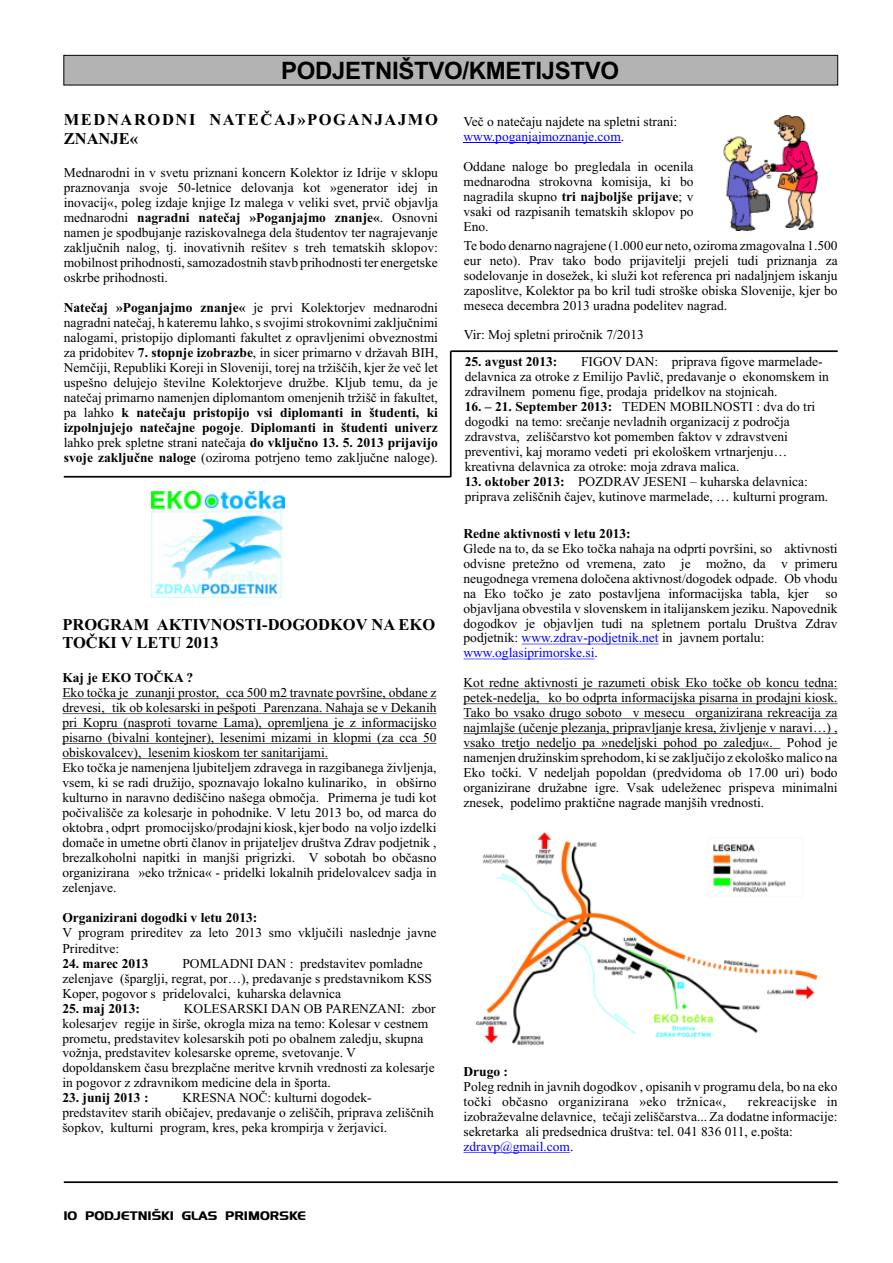
<style>
.page{position:relative;width:893px;height:1263px;background:#fff}
.page>*{position:absolute;margin:0;border:0;box-sizing:border-box;transform-origin:0 0}
.t1{font:700 24px "Arial";letter-spacing:-.015em;color:#000}
.t2{font:700 16.5px/18.3px "Times New Roman";color:#000}
.t3{font:700 16.5px/18.3px "Times New Roman";letter-spacing:.095em;color:#000}
.t4{font:13.5px/15px "Times New Roman";color:#000}
.t5{font:700 13.5px "Times New Roman";color:#000}
.t6{font:700 12px "SLO Handel Gothic";color:#000}
.s1{font-weight:700}
.s2{color:#00f}
</style>
<div class="page">
<hr style="left:451px;top:350px;width:387px;height:2px;background:#000">
<hr style="left:64px;top:476px;width:387px;height:2px;background:#000">
<svg style="left:63px;top:54px;width:776px;height:32px;background:#aaa"></svg>
<hr style="left:64px;top:1181px;width:774px;height:2px;background:#000">
<hr style="left:450px;top:351px;width:2px;height:126px;background:#000">
<img style="left:723px;top:115px;width:94px;height:116px">
<hr style="left:463px;top:143px;width:158px;height:1px;background:#00f">
<hr style="left:62px;top:698px;width:374px;height:1px;background:#000">
<hr style="left:62px;top:713px;width:374px;height:1px;background:#000">
<hr style="left:62px;top:728px;width:375px;height:1px;background:#000">
<hr style="left:62px;top:743px;width:375px;height:1px;background:#000">
<hr style="left:62px;top:758px;width:266px;height:1px;background:#000">
<hr style="left:463px;top:688px;width:375px;height:1px;background:#000">
<hr style="left:463px;top:703px;width:375px;height:1px;background:#000">
<hr style="left:463px;top:718px;width:375px;height:1px;background:#000">
<hr style="left:463px;top:733px;width:375px;height:1px;background:#000">
<hr style="left:463px;top:748px;width:317px;height:1px;background:#000">
<hr style="left:522px;top:644px;width:137px;height:1px;background:#00f">
<hr style="left:463px;top:659px;width:132px;height:1px;background:#00f">
<hr style="left:463px;top:1152px;width:107px;height:1px;background:#00f">
<img style="left:152px;top:491px;width:132px;height:107px">
<img style="left:476px;top:832px;width:342px;height:213px">
<h1 class="t1" style="left:281px;top:61px;width:340px">PODJETNIŠTVO/KMETIJSTVO</h1>
<p class="t3" style="left:64px;top:112px;width:376px">MEDNARODNI NATEÈAJ»POGANJAJMO<br>ZNANJE«</p>
<p class="t4" style="left:64px;top:167px;width:376px;text-align:justify">Mednarodni in v svetu priznani koncern Kolektor iz Idrije v sklopu praznovanja svoje 50-letnice delovanja kot »generator idej in inovacij«, poleg izdaje knjige Iz malega v veliki svet, prviè objavlja mednarodni <span class="s1">nagradni nateèaj »Poganjajmo znanje«</span>. Osnovni namen je spodbujanje raziskovalnega dela študentov ter nagrajevanje zakljuènih nalog, tj. inovativnih rešitev s treh tematskih sklopov: mobilnost prihodnosti, samozadostnih stavb prihodnosti ter energetske oskrbe prihodnosti.</p>
<p class="t4" style="left:64px;top:301px;width:376px;text-align:justify"><span class="s1">Nateèaj »Poganjajmo znanje«</span> je prvi Kolektorjev mednarodni nagradni nateèaj, h kateremu lahko, s svojimi strokovnimi zakljuènimi nalogami, pristopijo diplomanti fakultet z opravljenimi obveznostmi za pridobitev <span class="s1">7. stopnje izobrazbe</span>, in sicer primarno v državah BIH, Nemèiji, Republiki Koreji in Sloveniji, torej na tržišèih, kjer že veè let uspešno delujejo številne Kolektorjeve družbe. Kljub temu, da je nateèaj primarno namenjen diplomantom omenjenih tržišè in fakultet, pa lahko <span class="s1">k nateèaju pristopijo vsi diplomanti in študenti, ki izpolnjujejo nateèajne pogoje</span>. <span class="s1">Diplomanti in študenti univerz </span>lahko prek spletne strani nateèaja <span class="s1">do vkljuèno 13. 5. 2013 prijavijo svoje zakljuène naloge</span> (oziroma potrjeno temo zakljuène naloge).</p>
<p class="t4" style="left:463px;top:116px;width:215px">Veè o nateèaju najdete na spletni strani: <span class="s2">www.poganjajmoznanje.com</span>.</p>
<p class="t4" style="left:463px;top:161px;width:232px;text-align:justify">Oddane naloge bo pregledala in ocenila mednarodna strokovna komisija, ki bo nagradila skupno <span class="s1">tri najboljše prijave</span>; v vsaki od razpisanih tematskih sklopov po Eno.</p>
<p class="t4" style="left:464px;top:239px;width:375px;text-align:justify">Te bodo denarno nagrajene (1.000 eur neto, oziroma zmagovalna 1.500 eur neto). Prav tako bodo prijavitelji prejeli tudi priznanja za sodelovanje in dosežek, ki služi kot referenca pri nadaljnjem iskanju zaposlitve, Kolektor pa bo kril tudi stroške obiska Slovenije, kjer bo meseca decembra 2013 uradna podelitev nagrad.</p>
<p class="t4" style="left:464px;top:329px;width:181px">Vir: Moj spletni priroènik 7/2013</p>
<p class="t5" style="left:465px;top:357px;width:94px">25. avgust 2013:</p>
<p class="t4" style="left:465px;top:355px;width:366px;text-indent:116px">FIGOV DAN: priprava figove marmelade&shy;delavnica za otroke z Emilijo Pavliè, predavanje o ekonomskem in zdravilnem pomenu fige, prodaja pridelkov na stojnicah.</p>
<p class="t4" style="left:465px;top:400px;width:352px"><span class="s1">16. – 21. September 2013:</span> TEDEN MOBILNOSTI : dva do tri dogodki na temo: sreèanje nevladnih organizacij z podroèja zdravstva, zelišèarstvo kot pomemben faktov v zdravstveni preventivi, kaj moramo vedeti pri ekološkem vrtnarjenju… kreativna delavnica za otroke: moja zdrava malica.</p>
<p class="t4" style="left:465px;top:475px;width:365px"><span class="s1">13. oktober 2013:</span> POZDRAV JESENI – kuharska delavnica: priprava zelišènih èajev, kutinove marmelade, … kulturni program.</p>
<p class="t2" style="left:62px;top:617px;width:374px">PROGRAM AKTIVNOSTI-DOGODKOV NA EKO<br>TOÈKI V LETU 2013</p>
<p class="t5" style="left:62px;top:673px;width:132px">Kaj je EKO TOÈKA ?</p>
<p class="t4" style="left:62px;top:686px;width:376px">Eko toèka je zunanji prostor, cca 500 m2 travnate površine, obdane z drevesi, tik ob kolesarski in pešpoti Parenzana. Nahaja se v Dekanih pri Kopru (nasproti tovarne Lama), opremljena je z informacijsko pisarno (bivalni kontejner), lesenimi mizami in klopmi (za cca 50 obiskovalcev), lesenim kioskom ter sanitarijami.<br>Eko toèka je namenjena ljubiteljem zdravega in razgibanega življenja, vsem, ki se radi družijo, spoznavajo lokalno kulinariko, in obširno kulturno in naravno dedišèino našega obmoèja. Primerna je tudi kot poèivališèe za kolesarje in pohodnike. V letu 2013 bo, od marca do oktobra , odprt promocijsko/prodajni kiosk, kjer bodo na voljo izdelki domaèe in umetne obrti èlanov in prijateljev društva Zdrav podjetnik , brezalkoholni napitki in manjši prigrizki. V sobotah bo obèasno organizirana »eko tržnica« - pridelki lokalnih pridelovalcev sadja in zelenjave.</p>
<p class="t5" style="left:62px;top:913px;width:197px">Organizirani dogodki v letu 2013:</p>
<p class="t4" style="left:62px;top:926px;width:376px">V program prireditev za leto 2013 smo vkljuèili naslednje javne<br>Prireditve:</p>
<p class="t5" style="left:62px;top:958px;width:88px">24. marec 2013</p>
<p class="t4" style="left:62px;top:957px;width:371px;text-indent:120px">POMLADNI DAN : predstavitev pomladne zelenjave (šparglji, regrat, por…), predavanje s predstavnikom KSS<br>Koper, pogovor s pridelovalci, kuharska delavnica</p>
<p class="t5" style="left:62px;top:1003px;width:79px">25. maj 2013:</p>
<p class="t4" style="left:62px;top:1002px;width:375px;text-indent:121px">KOLESARSKI DAN OB PARENZANI: zbor kolesarjev regije in širše, okrogla miza na temo: Kolesar v cestnem prometu, predstavitev kolesarskih poti po obalnem zaledju, skupna vožnja, predstavitev kolesarske opreme, svetovanje. V dopoldanskem èasu brezplaène meritve krvnih vrednosti za kolesarje in pogovor z zdravnikom medicine dela in športa.</p>
<p class="t5" style="left:62px;top:1093px;width:88px">23. junij 2013 :</p>
<p class="t4" style="left:62px;top:1092px;width:373px;text-indent:120px">KRESNA NOÈ: kulturni dogodek&shy;predstavitev starih obièajev, predavanje o zelišèih, priprava zelišènih šopkov, kulturni program, kres, peka krompirja v žerjavici.</p>
<p class="t6" style="left:64px;top:1211px;width:244px">10 PODJETNI[KI GLAS PRIMORSKE</p>
<p class="t5" style="left:463px;top:529px;width:169px">Redne aktivnosti v letu 2013:</p>
<p class="t4" style="left:463px;top:542px;width:376px;text-align:justify">Glede na to, da se Eko toèka nahaja na odprti površini, so aktivnosti odvisne pretežno od vremena, zato je možno, da v primeru neugodnega vremena doloèena aktivnost/dogodek odpade. Ob vhodu na Eko toèko je zato postavljena informacijska tabla, kjer</p>
<p class="t4" style="left:463px;top:587px;width:376px;text-indent:362px">so objavljana obvestila v slovenskem in italijanskem jeziku. Napovednik dogodkov je objavljen tudi na spletnem portalu Društva Zdrav podjetnik: <span class="s2">www.zdrav-podjetnik.net</span> in javnem portalu: <span class="s2">www.oglasiprimorske.si</span>.</p>
<p class="t4" style="left:463px;top:677px;width:376px;text-align:justify">Kot redne aktivnosti je razumeti obisk Eko toèke ob koncu tedna: petek-nedelja, ko bo odprta informacijska pisarna in prodajni kiosk.<br>Tako bo vsako drugo soboto v mesecu organizirana rekreacija za najmlajše (uèenje plezanja, pripravljanje kresa, življenje v naravi…) , vsako tretjo nedeljo pa »nedeljski pohod po zaledju«. Pohod je namenjen družinskim sprehodom, ki se zakljuèijo z ekološko malico na Eko toèki. V nedeljah popoldan (predvidoma ob 17.00 uri) bodo organizirane družabne igre. Vsak udeleženec prispeva minimalni znesek, podelimo praktiène nagrade manjših vrednosti.</p>
<p class="t5" style="left:463px;top:1067px;width:46px">Drugo :</p>
<p class="t4" style="left:463px;top:1080px;width:376px">Poleg rednih in javnih dogodkov , opisanih v programu dela, bo na eko toèki obèasno organizirana »eko tržnica«,</p>
<p class="t4" style="left:463px;top:1095px;width:376px;text-indent:284px">rekreacijske in izobraževalne delavnice, teèaji zelišèarstva... Za dodatne informacije: sekretarka ali predsednica društva: tel. 041 836 011, e.pošta: <span class="s2">zdravp@gmail.com</span>.</p>
</div>
